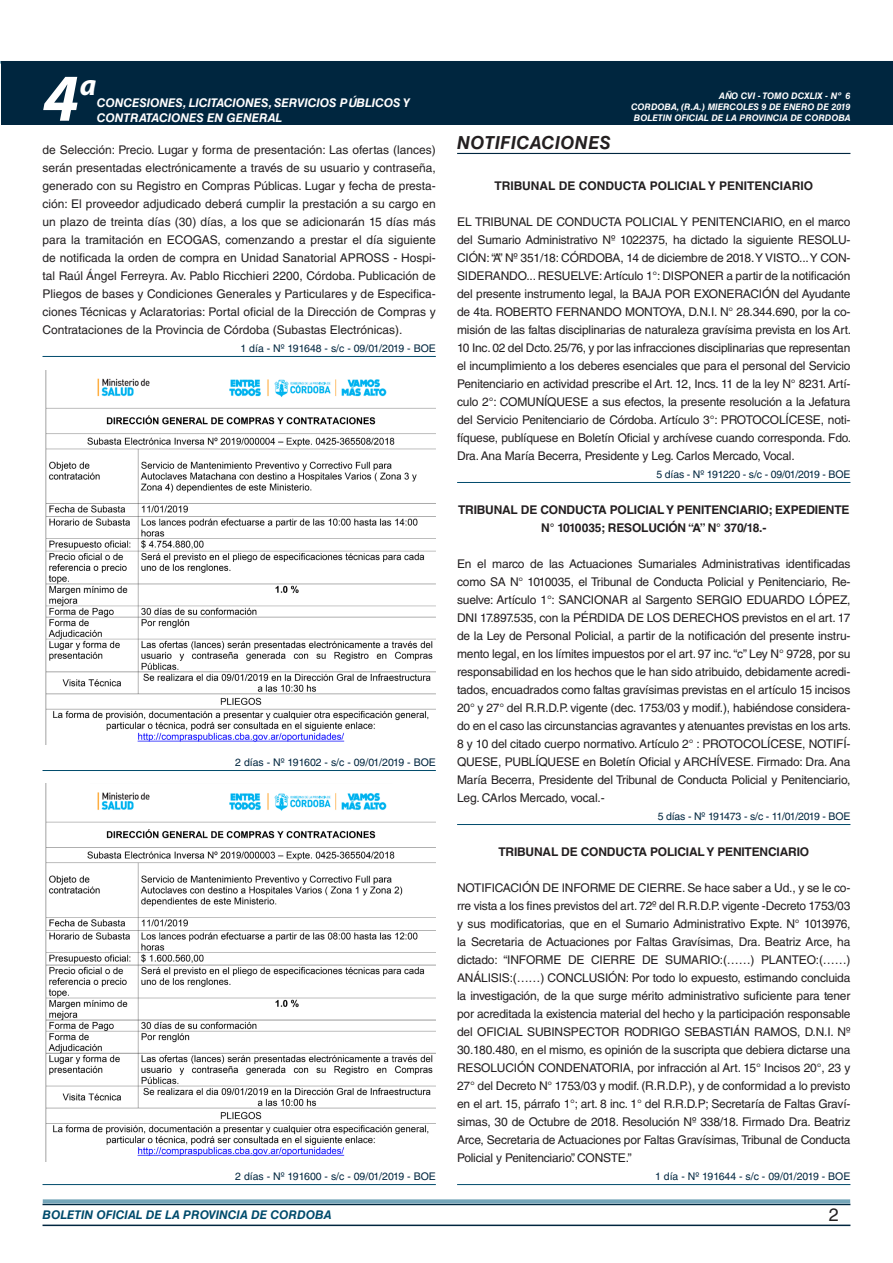
<style>
.page{position:relative;width:893px;height:1263px;background:#fff}
.page>*{position:absolute;margin:0;border:0;box-sizing:border-box;transform-origin:0 0}
.t1{font:italic 700 67.5px "Myriad Pro";color:#fff}
.t2{font:italic 700 30px "Myriad Pro";color:#fff}
.NOMBRE_DE_MINISTERIO{font:italic 700 18px "Helvetica LT Std";letter-spacing:.025em;color:#231f20}
.t3{font:18px "Helvetica LT Std";color:#231f20}
.TEXTO_BASE{font:12px/18px "Helvetica LT Std";letter-spacing:-.015em;color:#231f20;text-align:justify}
.RESUELVE{font:700 12px/18px "Helvetica LT Std";letter-spacing:-.015em;color:#231f20;text-align:center}
.t4{font:italic 700 12px/14.4px "Helvetica LT Std";color:#fff}
.t5{font:italic 700 12px "Helvetica LT Std";color:#004b6c}
.FECHA_DE_VENCIMIENTO{font:10.5px "Helvetica LT Std";letter-spacing:-.015em;color:#00263f}
.t6{font:italic 700 9px/10.8px "Helvetica LT Std";color:#fff;text-align:right}
</style>
<div class="page">
<hr style="left:43px;top:1224px;width:807px;height:2px;background:#00263f">
<div style="left:42px;top:1198px;width:809px;height:8px;background:#fff;opacity:.75"></div>
<div style="left:1px;top:61px;width:892px;height:64px;background:#00263f"></div>
<hr style="left:43px;top:356px;width:393px;height:1px;background:#004b6c">
<hr style="left:43px;top:770px;width:393px;height:1px;background:#004b6c">
<hr style="left:43px;top:1184px;width:393px;height:1px;background:#004b6c">
<img style="left:45px;top:370px;width:391px;height:375px">
<img style="left:45px;top:783px;width:391px;height:379px">
<hr style="left:457px;top:153px;width:393px;height:1px;background:#00263f">
<hr style="left:457px;top:482px;width:393px;height:1px;background:#004b6c">
<hr style="left:457px;top:824px;width:393px;height:1px;background:#004b6c">
<hr style="left:457px;top:1184px;width:393px;height:1px;background:#004b6c">
<h1 class="t1" style="left:43px;top:54px;width:38px">4</h1>
<h2 class="t2" style="left:80px;top:66px;width:18px">a</h2>
<p class="t4" style="left:97px;top:96px;width:315px">CONCESIONES, LICITACIONES, SERVICIOS PÚBLICOS Y<br>CONTRATACIONES EN GENERAL</p>
<p class="TEXTO_BASE" style="left:43px;top:141px;width:395px">de Selección: Precio. Lugar y forma de presentación: Las ofertas (lances) serán presentadas electrónicamente a través de su usuario y contraseña, generado con su Registro en Compras Públicas. Lugar y fecha de presta&shy;ción: El proveedor adjudicado deberá cumplir la prestación a su cargo en un plazo de treinta días (30) días, a los que se adicionarán 15 días más para la tramitación en ECOGAS, comenzando a prestar el día siguiente de notificada la orden de compra en Unidad Sanatorial APROSS - Hospi&shy;tal Raúl Ángel Ferreyra. Av. Pablo Ricchieri 2200, Córdoba. Publicación de Pliegos de bases y Condiciones Generales y Particulares y de Especifica&shy;ciones Técnicas y Aclaratorias: Portal oficial de la Dirección de Compras y Contrataciones de la Provincia de Córdoba (Subastas Electrónicas).</p>
<p class="FECHA_DE_VENCIMIENTO" style="left:240px;top:342px;width:197px">1 día - Nº 191648 - s/c - 09/01/2019 - BOE</p>
<p class="FECHA_DE_VENCIMIENTO" style="left:235px;top:756px;width:202px">2 días - Nº 191602 - s/c - 09/01/2019 - BOE</p>
<p class="FECHA_DE_VENCIMIENTO" style="left:235px;top:1170px;width:202px">2 días - Nº 191600 - s/c - 09/01/2019 - BOE</p>
<p class="t6" style="left:631px;top:91px;width:221px">AÑO CVI - TOMO DCXLIX - Nº 6<br>CORDOBA, (R.A.) MIERCOLES 9 DE ENERO DE 2019</p>
<p class="t6" style="left:634px;top:112px;width:218px">BOLETIN OFICIAL DE LA PROVINCIA DE CORDOBA</p>
<p class="NOMBRE_DE_MINISTERIO" style="left:457px;top:131px;width:156px">NOTIFICACIONES</p>
<p class="RESUELVE" style="left:494px;top:176px;width:320px">TRIBUNAL DE CONDUCTA POLICIAL Y PENITENCIARIO</p>
<p class="TEXTO_BASE" style="left:457px;top:213px;width:396px">EL TRIBUNAL DE CONDUCTA POLICIAL Y PENITENCIARIO, en el marco del Sumario Administrativo Nº 1022375, ha dictado la siguiente RESOLU-CIÓN: “A” Nº 351/18: CÓRDOBA, 14 de diciembre de 2018. Y VISTO... Y CON-SIDERANDO... RESUELVE: Artículo 1°: DISPONER a partir de la notificación del presente instrumento legal, la BAJA POR EXONERACIÓN del Ayudante de 4ta. ROBERTO FERNANDO MONTOYA, D.N.I. N° 28.344.690, por la co&shy;misión de las faltas disciplinarias de naturaleza gravísima prevista en los Art.<br>10 Inc. 02 del Dcto. 25/76, y por las infracciones disciplinarias que representan el incumplimiento a los deberes esenciales que para el personal del Servicio Penitenciario en actividad prescribe el Art. 12, Incs. 11 de la ley N° 8231. Artí&shy;culo 2°: COMUNÍQUESE a sus efectos, la presente resolución a la Jefatura del Servicio Penitenciario de Córdoba. Artículo 3°: PROTOCOLÍCESE, noti&shy;fíquese, publíquese en Boletín Oficial y archívese cuando corresponda. Fdo.<br>Dra. Ana María Becerra, Presidente y Leg. Carlos Mercado, Vocal.</p>
<p class="FECHA_DE_VENCIMIENTO" style="left:656px;top:468px;width:195px">5 días - Nº 191220 - s/c - 09/01/2019 - BOE</p>
<p class="RESUELVE" style="left:458px;top:500px;width:393px">TRIBUNAL DE CONDUCTA POLICIAL Y PENITENCIARIO; EXPEDIENTE<br>N° 1010035; RESOLUCIÓN “A” N° 370/18.-</p>
<p class="TEXTO_BASE" style="left:457px;top:555px;width:396px">En el marco de las Actuaciones Sumariales Administrativas identificadas como SA N° 1010035, el Tribunal de Conducta Policial y Penitenciario, Re&shy;suelve: Artículo 1°: SANCIONAR al Sargento SERGIO EDUARDO LÓPEZ, DNI 17.897.535, con la PÉRDIDA DE LOS DERECHOS previstos en el art. 17 de la Ley de Personal Policial, a partir de la notificación del presente instru&shy;mento legal, en los límites impuestos por el art. 97 inc. “c” Ley N° 9728, por su responsabilidad en los hechos que le han sido atribuido, debidamente acredi&shy;tados, encuadrados como faltas gravísimas previstas en el artículo 15 incisos 20° y 27° del R.R.D.P. vigente (dec. 1753/03 y modif.), habiéndose considera&shy;do en el caso las circunstancias agravantes y atenuantes previstas en los arts.<br>8 y 10 del citado cuerpo normativo. Artículo 2° : PROTOCOLÍCESE, NOTIFÍ-QUESE, PUBLÍQUESE en Boletín Oficial y ARCHÍVESE. Firmado: Dra. Ana María Becerra, Presidente del Tribunal de Conducta Policial y Penitenciario, Leg. CArlos Mercado, vocal.-</p>
<p class="FECHA_DE_VENCIMIENTO" style="left:658px;top:810px;width:194px">5 días - Nº 191473 - s/c - 11/01/2019 - BOE</p>
<p class="RESUELVE" style="left:498px;top:842px;width:312px">TRIBUNAL DE CONDUCTA POLICIAL Y PENITENCIARIO</p>
<p class="TEXTO_BASE" style="left:457px;top:879px;width:395px">NOTIFICACIÓN DE INFORME DE CIERRE. Se hace saber a Ud., y se le co&shy;rre vista a los fines previstos del art. 72º del R.R.D.P. vigente -Decreto 1753/03 y sus modificatorias, que en el Sumario Administrativo Expte. N° 1013976, la Secretaria de Actuaciones por Faltas Gravísimas, Dra. Beatriz Arce, ha dictado: “INFORME DE CIERRE DE SUMARIO:(……) PLANTEO:(……)<br>ANÁLISIS:(……) CONCLUSIÓN: Por todo lo expuesto, estimando concluida la investigación, de la que surge mérito administrativo suficiente para tener por acreditada la existencia material del hecho y la participación responsable del OFICIAL SUBINSPECTOR RODRIGO SEBASTIÁN RAMOS, D.N.I. Nº 30.180.480, en el mismo, es opinión de la suscripta que debiera dictarse una RESOLUCIÓN CONDENATORIA, por infracción al Art. 15° Incisos 20°, 23 y 27° del Decreto N° 1753/03 y modif. (R.R.D.P.), y de conformidad a lo previsto en el art. 15, párrafo 1°; art. 8 inc. 1° del R.R.D.P; Secretaría de Faltas Graví&shy;simas, 30 de Octubre de 2018. Resolución Nº 338/18. Firmado Dra. Beatriz Arce, Secretaria de Actuaciones por Faltas Gravísimas, Tribunal de Conducta Policial y Penitenciario”. CONSTE.”</p>
<p class="FECHA_DE_VENCIMIENTO" style="left:655px;top:1170px;width:197px">1 día - Nº 191644 - s/c - 09/01/2019 - BOE</p>
<p class="t5" style="left:43px;top:1208px;width:290px">BOLETIN OFICIAL DE LA PROVINCIA DE CORDOBA</p>
<p class="t3" style="left:829px;top:1204px;width:12px">2</p>
</div>
